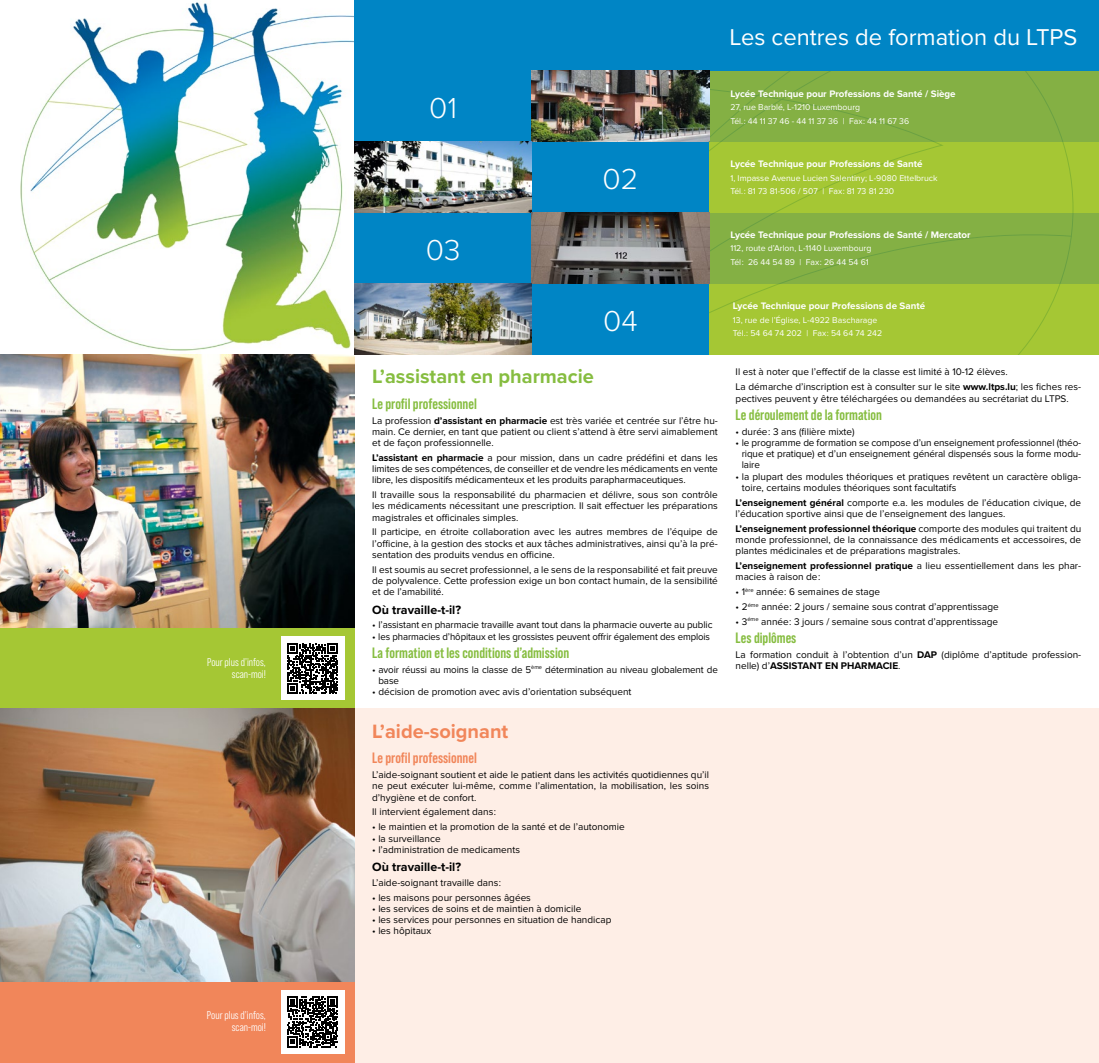
<style>
.page{position:relative;width:1099px;height:1063px;background:#fff}
.page>*{position:absolute;margin:0;border:0;box-sizing:border-box;transform-origin:0 0}
.t1{font:300 30px "Proxima Nova";letter-spacing:.01em;color:#fff}
.t2{font:23.75px "Proxima Nova";color:#fff}
.Body{font:700 20px "Proxima Nova";color:#86bd40}
.Body-2{font:700 20px "Proxima Nova";color:#f1865a}
.Body-3{font:700 15px "Bebas Neue Pro";color:#86bd40}
.Body-4{font:700 15px "Bebas Neue Pro";color:#f1865a}
.Body-5{font:700 12.5px "Proxima Nova";color:#000}
.t3{font:11.25px "Bebas Neue Pro Middle";color:#fff}
.Body-6{font:10px/11.2px "Proxima Nova";color:#000;text-align:justify}
.t4{font:700 9.75px "Proxima Nova";color:#fff}
.t5{font:8.62px "Proxima Nova";color:#fff}
.s1{font-weight:700}
</style>
<div class="page">
<img style="left:20px;top:2px;width:361px;height:359px">
<div style="left:354px;top:709px;width:744px;height:354px;background:#feeee6"></div>
<div style="left:0;top:354px;width:354px;height:366px;background:#a5c734"></div>
<div style="left:709px;top:211px;width:364px;height:143px;background:#a5c734"></div>
<svg style="left:709px;top:211px;width:233px;height:86px;background:#a2c534"></svg>
<div style="left:709px;top:142px;width:389px;height:69px;background:#a5c734"></div>
<div style="left:354px;top:0;width:355px;height:354px;background:#0085c5"></div>
<div style="left:709px;top:71px;width:389px;height:71px;background:#84b044"></div>
<div style="left:709px;top:213px;width:389px;height:70px;background:#84b044"></div>
<div style="left:354px;top:0;width:744px;height:71px;background:#0085c5"></div>
<div style="left:0;top:956px;width:354px;height:107px;background:#f1865a"></div>
<img style="left:0;top:354px;width:354px;height:273px">
<img style="left:0;top:709px;width:354px;height:272px">
<img style="left:531px;top:71px;width:178px;height:71px">
<img style="left:354px;top:142px;width:177px;height:71px">
<img style="left:531px;top:213px;width:178px;height:70px">
<img style="left:354px;top:283px;width:177px;height:71px">
<div style="left:281px;top:637px;width:63px;height:63px;background:#fff"></div>
<svg style="left:287px;top:643px;width:51px;height:51px"></svg>
<div style="left:281px;top:990px;width:63px;height:63px;background:#fff"></div>
<svg style="left:287px;top:996px;width:51px;height:51px"></svg>
<p class="t3" style="left:207px;top:655px;width:60px">Pour plus d’infos,</p>
<p class="t3" style="left:232px;top:668px;width:35px">scan-moi!</p>
<p class="t3" style="left:207px;top:1009px;width:60px">Pour plus d’infos,</p>
<p class="t3" style="left:232px;top:1021px;width:35px">scan-moi!</p>
<p class="t2" style="left:729px;top:23px;width:349px">Les centres de formation du LTPS</p>
<p class="t1" style="left:429px;top:86px;width:29px">01</p>
<p class="t1" style="left:425px;top:228px;width:36px">03</p>
<p class="t1" style="left:602px;top:157px;width:37px">02</p>
<p class="t4" style="left:730px;top:86px;width:227px">Lycée Technique pour Professions de Santé / Siège</p>
<p class="t5" style="left:730px;top:103px;width:131px">27, rue Barblé, L-1210 Luxembourg</p>
<p class="t5" style="left:730px;top:116px;width:180px">Tél. : 44 11 37 46 - 44 11 37 36 | Fax : 44 11 67 36</p>
<p class="t4" style="left:730px;top:157px;width:194px">Lycée Technique pour Professions de Santé</p>
<p class="t5" style="left:730px;top:173px;width:209px">1, Impasse Avenue Lucien Salentiny; L-9080 Ettelbruck</p>
<p class="t5" style="left:730px;top:187px;width:165px">Tél. : 81 73 81-506 / 507 | Fax : 81 73 81 230</p>
<p class="t4" style="left:730px;top:227px;width:242px">Lycée Technique pour Professions de Santé / Mercator</p>
<p class="t5" style="left:730px;top:244px;width:142px">112, route d’Arlon, L-1140 Luxembourg</p>
<p class="t5" style="left:730px;top:257px;width:140px">Tél : 26 44 54 89 | Fax : 26 44 54 61</p>
<p class="t1" style="left:603px;top:298px;width:36px">04</p>
<p class="Body" style="left:372px;top:362px;width:223px">L’assistant en pharmacie</p>
<p class="Body-3" style="left:372px;top:395px;width:106px">Le profil professionnel</p>
<p class="Body-6" style="left:372px;top:415px;width:347px">La profession <span class="s1">d’assistant en pharmacie</span> est très variée et centrée sur l’être hu&shy;main. Ce dernier, en tant que patient ou client s’attend à être servi aimablement et de façon professionnelle.</p>
<p class="Body-6" style="left:372px;top:452px;width:347px"><span class="s1">L’assistant en pharmacie</span> a pour mission, dans un cadre prédéfini et dans les limites de ses compétences, de conseiller et de vendre les médicaments en vente libre, les dispositifs médicamenteux et les produits parapharmaceutiques.</p>
<p class="Body-6" style="left:372px;top:489px;width:347px">Il travaille sous la responsabilité du pharmacien et délivre, sous son contrôle les médicaments nécessitant une prescription. Il sait effectuer les préparations magistrales et officinales simples.</p>
<p class="Body-6" style="left:372px;top:527px;width:347px">Il participe, en étroite collaboration avec les autres membres de l’équipe de l’officine, à la gestion des stocks et aux tâches administratives, ainsi qu’à la pré&shy;sentation des produits vendus en officine.</p>
<p class="Body-6" style="left:372px;top:564px;width:347px">Il est soumis au secret professionnel, a le sens de la responsabilité et fait preuve de polyvalence. Cette profession exige un bon contact humain, de la sensibilité et de l’amabilité.</p>
<p class="Body-5" style="left:372px;top:600px;width:90px">Où travaille-t-il?</p>
<p class="Body-6" style="left:372px;top:620px;width:342px">• l’assistant en pharmacie travaille avant tout dans la pharmacie ouverte au public</p>
<p class="Body-6" style="left:372px;top:631px;width:339px">• les pharmacies d’hôpitaux et les grossistes peuvent offrir également des emplois</p>
<p class="Body-3" style="left:372px;top:644px;width:199px">La formation et les conditions d’admission</p>
<p class="Body-6" style="left:378px;top:664px;width:341px;text-indent:-6px">• avoir réussi au moins la classe de 5<sup>ème</sup> détermination au niveau globalement de base</p>
<p class="Body-6" style="left:372px;top:686px;width:261px">• décision de promotion avec avis d’orientation subséquent</p>
<p class="Body-2" style="left:372px;top:716px;width:138px">L’aide-soignant</p>
<p class="Body-4" style="left:372px;top:750px;width:106px">Le profil professionnel</p>
<p class="Body-6" style="left:372px;top:769px;width:338px">L’aide-soignant soutient et aide le patient dans les activités quotidiennes qu’il ne peut exécuter lui-même, comme l’alimentation, la mobilisation, les soins d’hygiène et de confort.</p>
<p class="Body-6" style="left:372px;top:807px;width:125px">Il intervient également dans :</p>
<p class="Body-6" style="left:372px;top:821px;width:254px">• le maintien et la promotion de la santé et de l’autonomie</p>
<p class="Body-6" style="left:372px;top:833px;width:70px">• la surveillance</p>
<p class="Body-6" style="left:372px;top:844px;width:149px">• l’administration de medicaments</p>
<p class="Body-5" style="left:372px;top:858px;width:90px">Où travaille-t-il?</p>
<p class="Body-6" style="left:372px;top:877px;width:130px">L’aide-soignant travaille dans :</p>
<p class="Body-6" style="left:372px;top:892px;width:160px">• les maisons pour personnes âgées</p>
<p class="Body-6" style="left:372px;top:903px;width:210px">• les services de soins et de maintien à domicile</p>
<p class="Body-6" style="left:372px;top:914px;width:241px">• les services pour personnes en situation de handicap</p>
<p class="Body-6" style="left:372px;top:926px;width:61px">• les hôpitaux</p>
<p class="t4" style="left:733px;top:299px;width:194px">Lycée Technique pour Professions de Santé</p>
<p class="t5" style="left:733px;top:315px;width:146px">13, rue de l’Église, L-4922 Bascharage</p>
<p class="t5" style="left:733px;top:329px;width:151px">Tél. : 54 64 74 202 | Fax : 54 64 74 242</p>
<p class="Body-6" style="left:735px;top:367px;width:274px">Il est à noter que l’effectif de la classe est limité à 10-12 élèves.</p>
<p class="Body-6" style="left:735px;top:381px;width:347px">La démarche d’inscription est à consulter sur le site <span class="s1">www.ltps.lu</span>; les fiches res&shy;pectives peuvent y être téléchargées ou demandées au secrétariat du LTPS.</p>
<p class="Body-3" style="left:735px;top:406px;width:148px">Le déroulement de la formation</p>
<p class="Body-6" style="left:735px;top:426px;width:120px">• durée : 3 ans (filière mixte)</p>
<p class="Body-6" style="left:741px;top:437px;width:341px;text-indent:-6px">• le programme de formation se compose d’un enseignement professionnel (théo&shy;rique et pratique) et d’un enseignement général dispensés sous la forme modu&shy;laire</p>
<p class="Body-6" style="left:741px;top:471px;width:341px;text-indent:-6px">• la plupart des modules théoriques et pratiques revêtent un caractère obliga&shy;toire, certains modules théoriques sont facultatifs</p>
<p class="Body-6" style="left:735px;top:497px;width:347px"><span class="s1">L’enseignement général</span> comporte e.a. les modules de l’éducation civique, de l’éducation sportive ainsi que de l’enseignement des langues.</p>
<p class="Body-6" style="left:735px;top:523px;width:347px"><span class="s1">L’enseignement professionnel théorique</span> comporte des modules qui traitent du monde professionnel, de la connaissance des médicaments et accessoires, de plantes médicinales et de préparations magistrales.</p>
<p class="Body-6" style="left:735px;top:560px;width:347px"><span class="s1">L’enseignement professionnel pratique</span> a lieu essentiellement dans les phar&shy;macies à raison de :</p>
<p class="Body-6" style="left:735px;top:586px;width:146px">• 1<sup>ère</sup> année : 6 semaines de stage</p>
<p class="Body-6" style="left:735px;top:601px;width:265px">• 2<sup>éme</sup> année : 2 jours / semaine sous contrat d’apprentissage</p>
<p class="Body-6" style="left:735px;top:616px;width:264px">• 3<sup>éme</sup> année : 3 jours / semaine sous contrat d’apprentissage</p>
<p class="Body-3" style="left:735px;top:629px;width:62px">Les diplômes</p>
<p class="Body-6" style="left:735px;top:649px;width:347px">La formation conduit à l’obtention d’un <span class="s1">DAP</span> (diplôme d’aptitude profession&shy;nelle) d’<span class="s1">ASSISTANT EN PHARMACIE</span>.</p>
</div>
